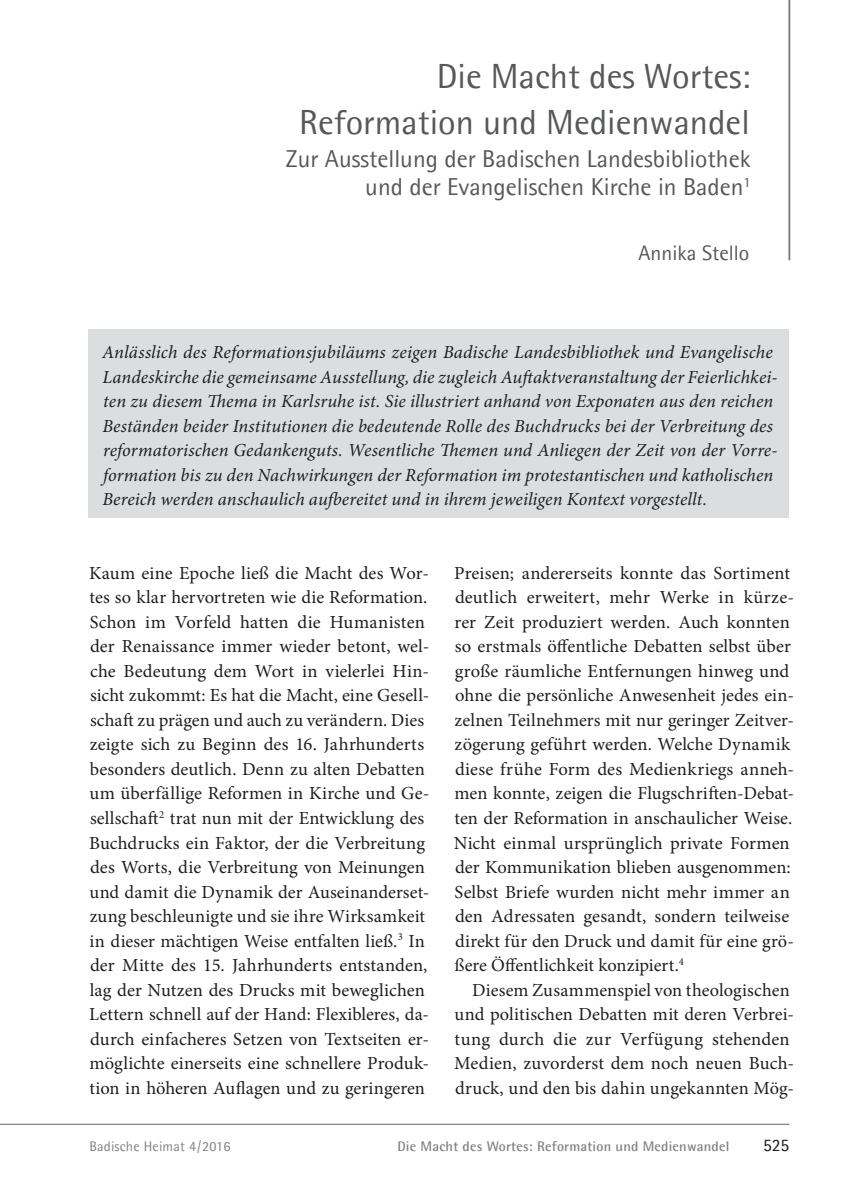
<style>
.page{position:relative;width:844px;height:1191px;background:#fff}
.page>*{position:absolute;margin:0;border:0;box-sizing:border-box;transform-origin:0 0}
.t1{font:35px/45.5px "Agfa Rotis Semisans";color:#57585a;text-align:right}
.t2{font:24.5px/28px "Agfa Rotis Semisans";color:#57585a;text-align:right}
.t3{font:21px "Agfa Rotis Semisans";color:#57585a}
.t4{font:18.38px/24.5px "Minion Pro";letter-spacing:.005em;color:#1d1e1f}
.t5{font:italic 18.38px/24.5px "Minion Pro";color:#1d1e1f}
.t6{font:17.5px "Agfa Rotis Semisans";color:#1d1e1f}
.t7{font:700 14px "Agfa Rotis Semisans";letter-spacing:.015em;color:#808285}
.t8{font:14px "Agfa Rotis Semisans";letter-spacing:.015em;color:#808285}
</style>
<div class="page">
<hr style="left:0;top:1124px;width:789px;height:1px;background:#636366">
<hr style="left:788px;top:0;width:2px;height:260px;background:#757679">
<div style="left:88px;top:329px;width:700px;height:188px;background:#dcdddf"></div>
<p class="t1" style="left:299px;top:53px;width:453px">Die Macht des Wortes:<br>Reformation und Medienwandel</p>
<p class="t2" style="left:286px;top:145px;width:466px">Zur Ausstellung der Badischen Landesbibliothek und der Evangelischen Kirche in Baden<sup>1</sup></p>
<p class="t3" style="left:638px;top:241px;width:112px">Annika Stello</p>
<p class="t5" style="left:102px;top:342px;width:677px">Anlässlich des Reformationsjubiläums zeigen Badische Landesbibliothek und Evangelische Landeskirche die gemeinsame Ausstellung, die zugleich Auftaktveranstaltung der Feierlichkei&shy;ten zu diesem Thema in Karlsruhe ist. Sie illustriert anhand von Exponaten aus den reichen Beständen beider Institutionen die bedeutende Rolle des Buchdrucks bei der Verbreitung des reformatorischen Gedankenguts. Wesentliche Themen und Anliegen der Zeit von der Vorre&shy;formation bis zu den Nachwirkungen der Reformation im protestantischen und katholischen Bereich werden anschaulich aufbereitet und in ihrem jeweiligen Kontext vorgestellt.</p>
<p class="t4" style="left:89px;top:562px;width:342px">Kaum eine Epoche ließ die Macht des Wor&shy;tes so klar hervortreten wie die Reformation.<br>Schon im Vorfeld hatten die Humanisten der Renaissance immer wieder betont, wel&shy;che Bedeutung dem Wort in vielerlei Hin&shy;sicht zukommt: Es hat die Macht, eine Gesell&shy;schaft zu prägen und auch zu verändern. Dies zeigte sich zu Beginn des 16. Jahrhunderts besonders deutlich. Denn zu alten Debatten um überfällige Reformen in Kirche und Ge&shy;sellschaft<sup>2</sup> trat nun mit der Entwicklung des Buchdrucks ein Faktor, der die Verbreitung des Worts, die Verbreitung von Meinungen und damit die Dynamik der Auseinanderset&shy;zung beschleunigte und sie ihre Wirksamkeit in dieser mächtigen Weise entfalten ließ.<sup>3</sup> In der Mitte des 15. Jahrhunderts entstanden, lag der Nutzen des Drucks mit beweglichen Lettern schnell auf der Hand: Flexibleres, da&shy;durch einfacheres Setzen von Textseiten er&shy;möglichte einerseits eine schnellere Produk&shy;tion in höheren Auflagen und zu geringeren</p>
<p class="t4" style="left:454px;top:562px;width:337px">Preisen; andererseits konnte das Sortiment</p>
<p class="t4" style="left:455px;top:587px;width:340px">deutlich erweitert, mehr Werke in kürze-</p>
<p class="t4" style="left:454px;top:611px;width:337px">rer Zeit produziert werden. Auch konnten</p>
<p class="t4" style="left:455px;top:635px;width:337px">so erstmals öffentliche Debatten selbst über</p>
<p class="t4" style="left:454px;top:660px;width:336px">große räumliche Entfernungen hinweg und</p>
<p class="t4" style="left:455px;top:685px;width:340px">ohne die persönliche Anwesenheit jedes ein-</p>
<p class="t4" style="left:454px;top:709px;width:341px">zelnen Teilnehmers mit nur geringer Zeitver-</p>
<p class="t4" style="left:454px;top:734px;width:337px">zögerung geführt werden. Welche Dynamik</p>
<p class="t4" style="left:455px;top:758px;width:340px">diese frühe Form des Medienkriegs anneh-</p>
<p class="t4" style="left:454px;top:783px;width:341px">men konnte, zeigen die Flugschriften-Debat-</p>
<p class="t4" style="left:454px;top:807px;width:339px">ten der Reformation in anschaulicher Weise.</p>
<p class="t4" style="left:454px;top:832px;width:337px">Nicht einmal ursprünglich private Formen</p>
<p class="t4" style="left:455px;top:856px;width:337px">der Kommunikation blieben ausgenommen:</p>
<p class="t4" style="left:454px;top:881px;width:336px">Selbst Briefe wurden nicht mehr immer an</p>
<p class="t4" style="left:455px;top:905px;width:335px">den Adressaten gesandt, sondern teilweise</p>
<p class="t4" style="left:455px;top:930px;width:340px">direkt für den Druck und damit für eine grö-</p>
<p class="t4" style="left:454px;top:954px;width:231px">ßere Öffentlichkeit konzipiert.<sup>4</sup></p>
<p class="t4" style="left:472px;top:979px;width:319px">Diesem Zusammenspiel von theologischen</p>
<p class="t4" style="left:454px;top:1003px;width:341px">und politischen Debatten mit deren Verbrei-</p>
<p class="t4" style="left:454px;top:1028px;width:337px">tung durch die zur Verfügung stehenden</p>
<p class="t4" style="left:454px;top:1052px;width:341px">Medien, zuvorderst dem noch neuen Buch-</p>
<p class="t4" style="left:455px;top:1077px;width:340px">druck, und den bis dahin ungekannten Mög-</p>
<p class="t8" style="left:89px;top:1137px;width:142px">Badische Heimat 4 / 2016</p>
<p class="t7" style="left:397px;top:1137px;width:333px">Die Macht des Wortes: Reformation und Medienwandel</p>
<p class="t6" style="left:762px;top:1134px;width:28px">525</p>
</div>
